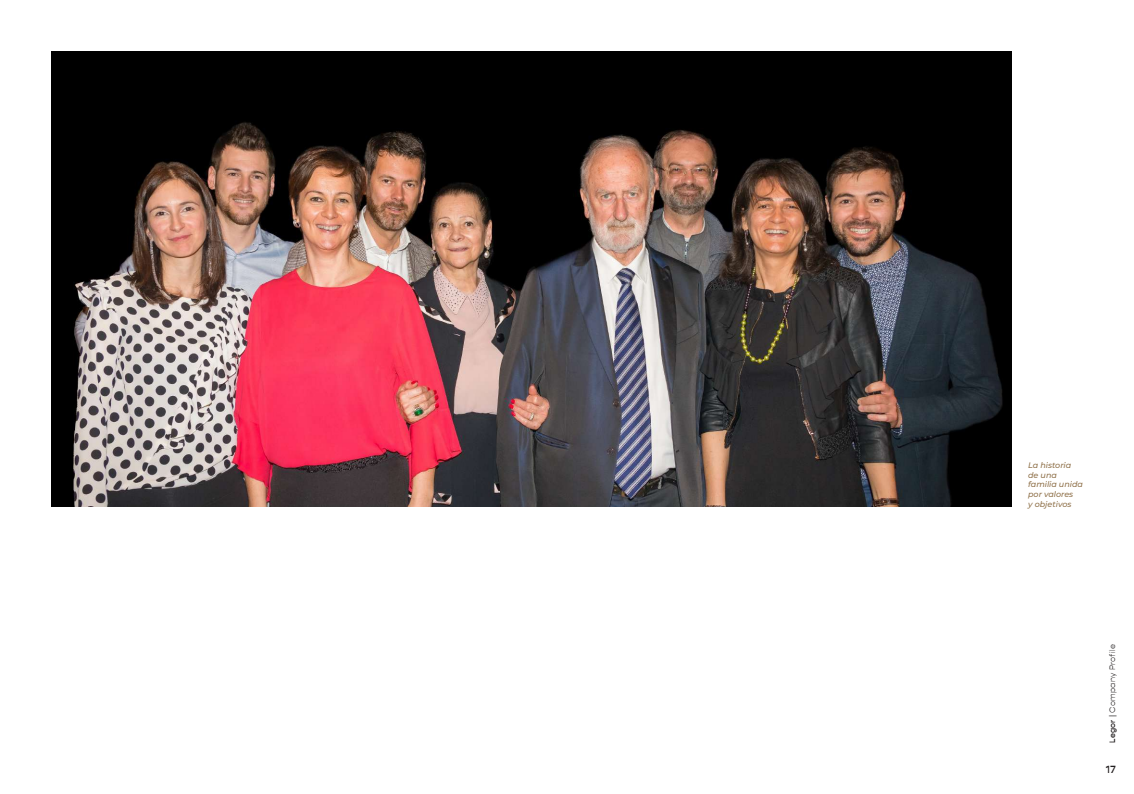
<style>
.page{position:relative;width:1134px;height:794px;background:#fff}
.page>*{position:absolute;margin:0;border:0;box-sizing:border-box;transform-origin:0 0}
.t1{font:500 10.5px "Gopher";color:#231f20}
.t2{font:italic 500 8px/9.6px "Montserrat";color:#90724b}
.t3{font:300 8px "Gopher";letter-spacing:.03em;color:#231f20}
.s1{font-weight:500}
</style>
<div class="page">
<img style="left:51px;top:51px;width:960px;height:455px">
<p class="t2" style="left:1028px;top:460px;width:56px">La historia de una familia unida por valores<br>y objetivos</p>
<p class="t3" style="left:1108px;top:743px;width:100px;rotate:-90deg"><span class="s1">Legor |</span> Company Profile</p>
<h1 class="t1" style="left:1106px;top:763px;width:11px">17</h1>
</div>
